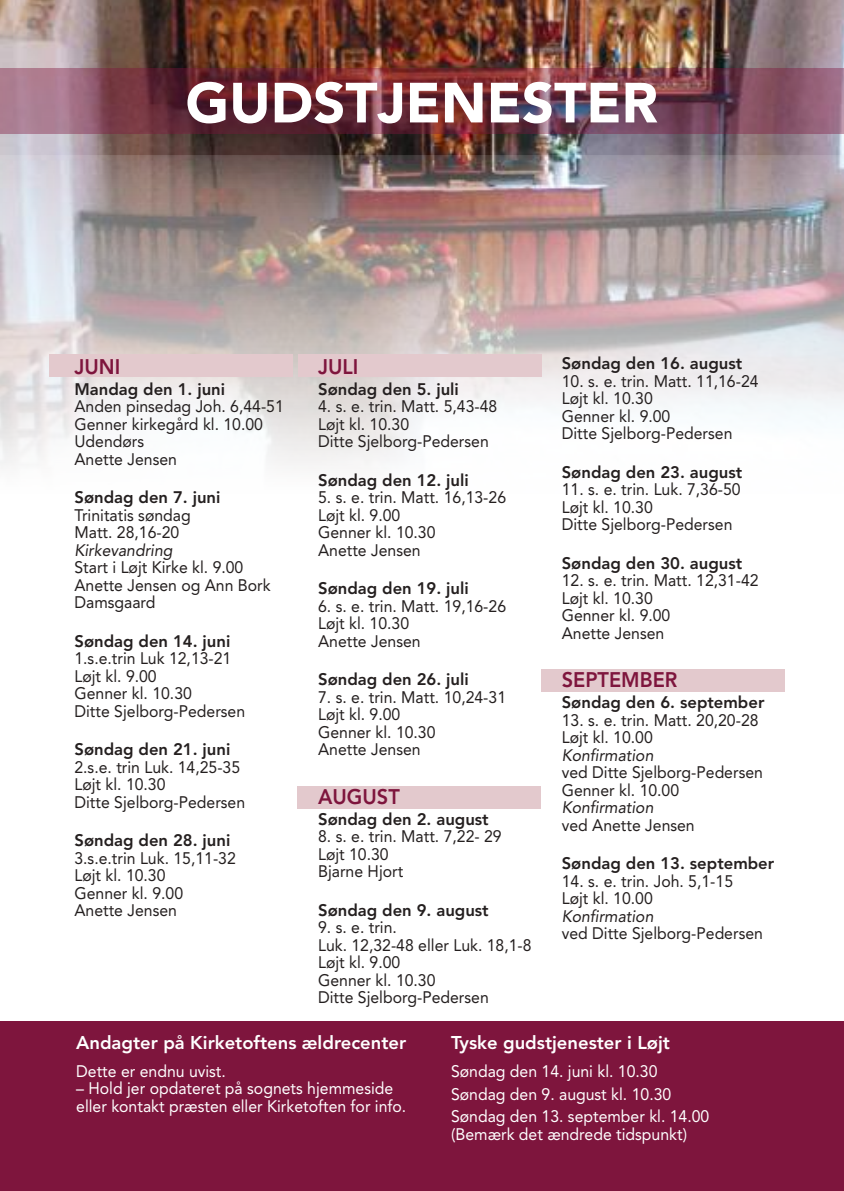
<style>
.page{position:relative;width:844px;height:1191px;background:#fff}
.page>*{position:absolute;margin:0;border:0;box-sizing:border-box;transform-origin:0 0}
.t1{font:900 56px "Avenir";color:#fff}
.t2{font:800 21px "Avenir";color:#7e153d;scale:.95 1}
.t3{font:800 18.38px "Avenir";color:#fff}
.t4{font:16.62px/17.5px "Avenir";color:#241f1f;scale:.95 1}
.t5{font:800 16.62px "Avenir";color:#241f1f}
.t6{font:16.62px/22.8px "Avenir";color:#fff;scale:.95 1}
.t7{font:italic 16.62px "Avenir";color:#241f1f;scale:.95 1}
</style>
<div class="page">
<img style="left:0;top:0;width:843px;height:155px">
<img style="left:0;top:155px;width:843px;height:311px">
<div style="left:50px;top:354px;width:243px;height:23px;background:#e3c9cd"></div>
<div style="left:298px;top:354px;width:243px;height:23px;background:#e3c9cd"></div>
<div style="left:297px;top:786px;width:243px;height:22px;background:#e3c9cd"></div>
<div style="left:541px;top:669px;width:244px;height:22px;background:#e3c9cd"></div>
<div style="left:0;top:1021px;width:843px;height:170px;background:#7e153d"></div>
<div style="left:0;top:68px;width:843px;height:66px;background:#7e153d;opacity:.4"></div>
<h1 class="t1" style="left:185px;top:55px;width:473px">GUDSTJENESTER</h1>
<p class="t2" style="left:74px;top:350px;width:50px">JUNI</p>
<p class="t5" style="left:74px;top:376px;width:152px">Mandag den 1. juni</p>
<p class="t4" style="left:74px;top:397px;width:222px">Anden pinsedag Joh. 6,44-51<br>Genner kirkegård kl. 10.00<br>Udendørs<br>Anette Jensen</p>
<p class="t5" style="left:74px;top:484px;width:147px">Søndag den 7. juni</p>
<p class="t4" style="left:74px;top:506px;width:124px">Trinitatis søndag<br>Matt. 28,16-20</p>
<p class="t7" style="left:74px;top:543px;width:105px">Kirkevandring</p>
<p class="t4" style="left:74px;top:558px;width:208px">Start i Løjt Kirke kl. 9.00<br>Anette Jensen og Ann Bork<br>Damsgaard</p>
<p class="t5" style="left:74px;top:628px;width:157px">Søndag den 14. juni</p>
<p class="t4" style="left:74px;top:649px;width:181px">1.s.e.trin Luk 12,13-21<br>Løjt kl. 9.00<br>Genner kl. 10.30<br>Ditte Sjelborg-Pedersen</p>
<p class="t5" style="left:74px;top:736px;width:157px">Søndag den 21. juni</p>
<p class="t4" style="left:74px;top:758px;width:181px">2.s.e. trin Luk. 14,25-35<br>Løjt kl. 10.30<br>Ditte Sjelborg-Pedersen</p>
<p class="t5" style="left:74px;top:827px;width:157px">Søndag den 28. juni</p>
<p class="t4" style="left:74px;top:849px;width:171px">3.s.e.trin Luk. 15,11-32<br>Løjt kl. 10.30<br>Genner kl. 9.00<br>Anette Jensen</p>
<p class="t2" style="left:318px;top:350px;width:44px">JULI</p>
<p class="t5" style="left:318px;top:376px;width:142px">Søndag den 5. juli</p>
<p class="t4" style="left:318px;top:397px;width:190px">4. s. e. trin. Matt. 5,43-48<br>Løjt kl. 10.30<br>Ditte Sjelborg-Pedersen</p>
<p class="t5" style="left:318px;top:467px;width:152px">Søndag den 12. juli</p>
<p class="t4" style="left:318px;top:488px;width:199px">5. s. e. trin. Matt. 16,13-26<br>Løjt kl. 9.00<br>Genner kl. 10.30<br>Anette Jensen</p>
<p class="t5" style="left:318px;top:575px;width:152px">Søndag den 19. juli</p>
<p class="t4" style="left:318px;top:597px;width:199px">6. s. e. trin. Matt. 19,16-26<br>Løjt kl. 10.30<br>Anette Jensen</p>
<p class="t5" style="left:318px;top:666px;width:152px">Søndag den 26. juli</p>
<p class="t4" style="left:318px;top:688px;width:199px">7. s. e. trin. Matt. 10,24-31<br>Løjt kl. 9.00<br>Genner kl. 10.30<br>Anette Jensen</p>
<p class="t2" style="left:318px;top:780px;width:87px">AUGUST</p>
<p class="t5" style="left:318px;top:806px;width:172px">Søndag den 2. august</p>
<p class="t4" style="left:318px;top:827px;width:195px">8. s. e. trin. Matt. 7,22- 29<br>Løjt 10.30<br>Bjarne Hjort</p>
<p class="t5" style="left:318px;top:897px;width:172px">Søndag den 9. august</p>
<p class="t4" style="left:318px;top:918px;width:226px">9. s. e. trin.<br>Luk. 12,32-48 eller Luk. 18,1-8<br>Løjt kl. 9.00<br>Genner kl. 10.30<br>Ditte Sjelborg-Pedersen</p>
<p class="t5" style="left:561px;top:351px;width:182px">Søndag den 16. august</p>
<p class="t4" style="left:561px;top:372px;width:209px">10. s. e. trin. Matt. 11,16-24<br>Løjt kl. 10.30<br>Genner kl. 9.00<br>Ditte Sjelborg-Pedersen</p>
<p class="t5" style="left:561px;top:459px;width:182px">Søndag den 23. august</p>
<p class="t4" style="left:561px;top:480px;width:190px">11. s. e. trin. Luk. 7,36-50<br>Løjt kl. 10.30<br>Ditte Sjelborg-Pedersen</p>
<p class="t5" style="left:561px;top:550px;width:182px">Søndag den 30. august</p>
<p class="t4" style="left:561px;top:571px;width:209px">12. s. e. trin. Matt. 12,31-42<br>Løjt kl. 10.30<br>Genner kl. 9.00<br>Anette Jensen</p>
<p class="t2" style="left:561px;top:663px;width:123px">SEPTEMBER</p>
<p class="t5" style="left:561px;top:689px;width:204px">Søndag den 6. september</p>
<p class="t4" style="left:561px;top:711px;width:209px">13. s. e. trin. Matt. 20,20-28<br>Løjt kl. 10.00</p>
<p class="t7" style="left:561px;top:748px;width:98px">Konfirmation</p>
<p class="t4" style="left:561px;top:763px;width:213px">ved Ditte Sjelborg-Pedersen<br>Genner kl. 10.00</p>
<p class="t7" style="left:561px;top:800px;width:98px">Konfirmation</p>
<p class="t4" style="left:561px;top:816px;width:141px">ved Anette Jensen</p>
<p class="t5" style="left:561px;top:850px;width:214px">Søndag den 13. september</p>
<p class="t4" style="left:561px;top:872px;width:182px">14. s. e. trin. Joh. 5,1-15<br>Løjt kl. 10.00</p>
<p class="t7" style="left:561px;top:909px;width:98px">Konfirmation</p>
<p class="t4" style="left:561px;top:924px;width:213px">ved Ditte Sjelborg-Pedersen</p>
<p class="t3" style="left:76px;top:1028px;width:331px">Andagter på Kirketoftens ældrecenter</p>
<p class="t6" style="left:76px;top:1059px;width:159px">Dette er endnu uvist.</p>
<p class="t6" style="left:76px;top:1079px;width:349px;line-height:17.5px">– Hold jer opdateret på sognets hjemmeside eller kontakt præsten eller Kirketoften for info.</p>
<p class="t3" style="left:451px;top:1028px;width:220px">Tyske gudstjenester i Løjt</p>
<p class="t6" style="left:451px;top:1059px;width:273px">Søndag den 14. juni kl. 10.30<br>Søndag den 9. august kl. 10.30<br>Søndag den 13. september kl. 14.00</p>
<p class="t6" style="left:451px;top:1122px;width:250px">(Bemærk det ændrede tidspunkt)</p>
</div>
